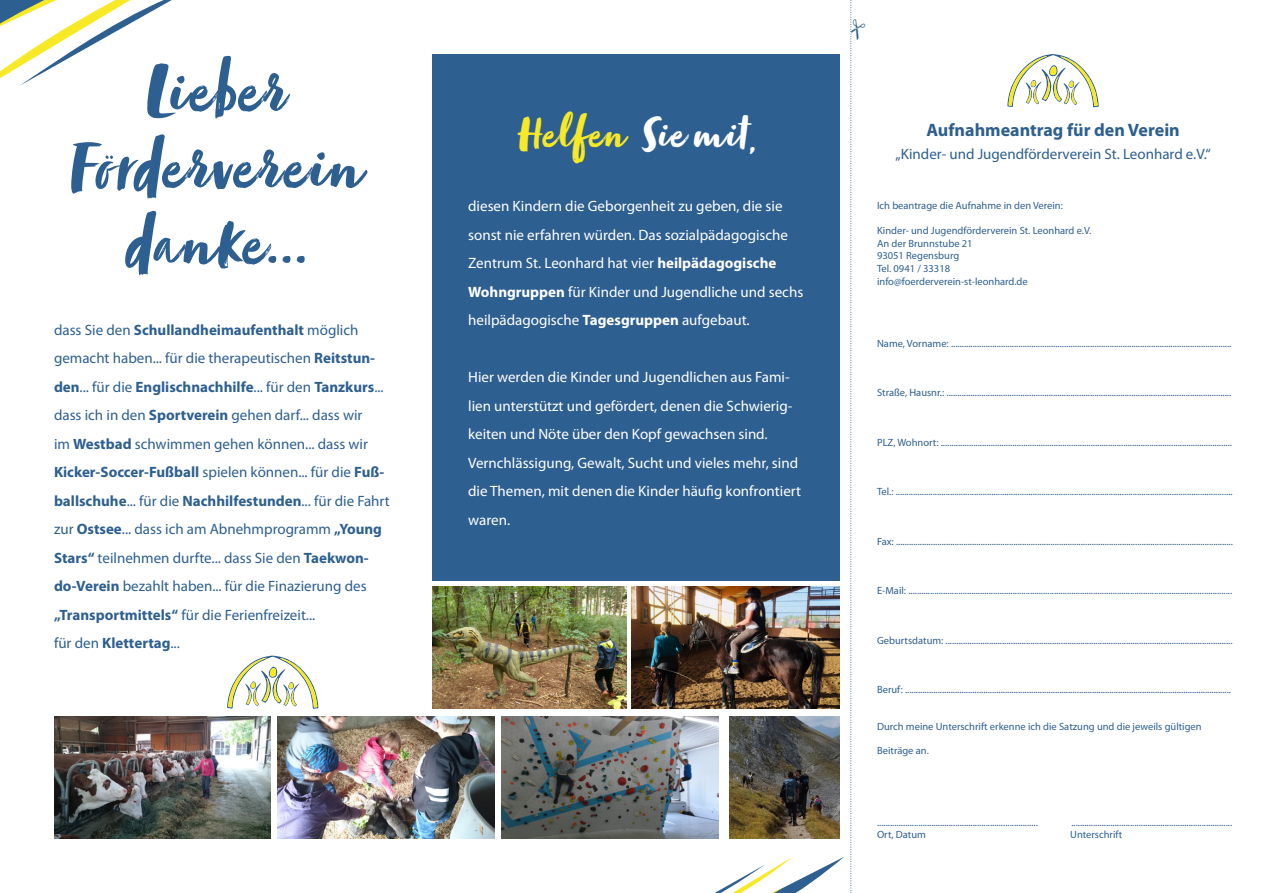
<style>
.page{position:relative;width:1263px;height:893px;background:#fff}
.page>*{position:absolute;margin:0;border:0;box-sizing:border-box;transform-origin:0 0}
.t1{font:76.95px/152.9px "Zooja Pro";letter-spacing:.04em;color:#2d5f90}
.t2{font:48px "Zooja Pro";letter-spacing:.04em;color:#fff}
.t3{font:700 18px "Myriad Pro";color:#2d5f90}
.t4{font:15px/28.5px "Myriad Pro";color:#2d5f90}
.t5{font:15px/28.5px "Myriad Pro";color:#fff}
.t6{font:10.5px/12.6px "Myriad Pro";color:#2d5f90}
.s1{font-weight:700}
.s2{color:#f8e927}
</style>
<div class="page">
<img style="left:54px;top:717px;width:217px;height:122px">
<img style="left:277px;top:717px;width:217px;height:122px">
<img style="left:433px;top:587px;width:193px;height:122px">
<img style="left:502px;top:717px;width:217px;height:122px">
<img style="left:729px;top:717px;width:111px;height:122px">
<img style="left:631px;top:587px;width:209px;height:122px">
<div style="left:433px;top:54px;width:407px;height:526px;background:#2d5f90"></div>
<svg style="left:227px;top:655px;width:91px;height:54px"></svg>
<svg style="left:1007px;top:54px;width:92px;height:53px"></svg>
<svg style="left:0;top:0;width:172px;height:86px"></svg>
<svg style="left:715px;top:857px;width:129px;height:36px"></svg>
<svg style="left:850px;top:0;width:2px;height:893px"></svg>
<h1 class="t1" style="left:124px;top:23px;width:182px">Lieber danke...</h1>
<h1 class="t1" style="left:68px;top:99px;width:292px">Förderverein</h1>
<p class="t4" style="left:54px;top:315px;width:337px">dass Sie den <span class="s1">Schullandheimaufenthalt</span> möglich gemacht haben... für die therapeutischen <span class="s1">Reitstun&shy;den</span>... für die <span class="s1">Englischnachhilfe</span>... für den <span class="s1">Tanzkurs</span>... dass ich in den <span class="s1">Sportverein</span> gehen darf... dass wir<br>im <span class="s1">Westbad</span> schwimmen gehen können... dass wir <span class="s1">Kicker-Soccer-Fußball</span> spielen können... für die <span class="s1">Fuß&shy;ballschuhe</span>... für die <span class="s1">Nachhilfestunden</span>... für die Fahrt zur <span class="s1">Ostsee</span>... dass ich am Abnehmprogramm <span class="s1">„Young Stars“</span> teilnehmen durfte... dass Sie den <span class="s1">Taekwon&shy;do-Verein</span> bezahlt haben... für die Finazierung des <span class="s1">„Transportmittels“</span> für die Ferienfreizeit...<br>für den <span class="s1">Klettertag</span>...</p>
<h2 class="t2" style="left:518px;top:105px;width:239px"><span class="s2">Helfen</span> Sie mit,</h2>
<p class="t5" style="left:468px;top:192px;width:337px">diesen Kindern die Geborgenheit zu geben, die sie sonst nie erfahren würden. Das sozialpädagogische Zentrum St. Leonhard hat vier <span class="s1">heilpädagogische Wohngruppen</span> für Kinder und Jugendliche und sechs heilpädagogische <span class="s1">Tagesgruppen</span> aufgebaut.</p>
<p class="t5" style="left:468px;top:363px;width:334px">Hier werden die Kinder und Jugendlichen aus Fami&shy;lien unterstützt und gefördert, denen die Schwierig&shy;keiten und Nöte über den Kopf gewachsen sind.<br>Vernchlässigung, Gewalt, Sucht und vieles mehr, sind die Themen, mit denen die Kinder häufig konfrontiert waren.</p>
<h3 class="t3" style="left:926px;top:119px;width:255px">Aufnahmeantrag für den Verein</h3>
<h3 class="t4" style="left:895px;top:139px;width:317px">„Kinder- und Jugendförderverein St. Leonhard e.V.“</h3>
<p class="t6" style="left:877px;top:199px;width:187px">Ich beantrage die Aufnahme in den Verein:</p>
<p class="t6" style="left:877px;top:224px;width:216px">Kinder- und Jugendförderverein St. Leonhard e.V.<br>An der Brunnstube 21<br>93051 Regensburg<br>Tel. 0941 / 33318 info@foerderverein-st-leonhard.de</p>
<p class="t6" style="left:877px;top:337px;width:356px">Name, Vorname: .................................................................................................................................</p>
<p class="t6" style="left:877px;top:386px;width:356px">Straße, Hausnr.: ...................................................................................................................................</p>
<p class="t6" style="left:877px;top:436px;width:356px">PLZ, Wohnort: ......................................................................................................................................</p>
<p class="t6" style="left:877px;top:485px;width:357px">Tel.: ...........................................................................................................................................................</p>
<p class="t6" style="left:877px;top:535px;width:357px">Fax: ...........................................................................................................................................................</p>
<p class="t6" style="left:877px;top:584px;width:357px">E-Mail: .....................................................................................................................................................</p>
<p class="t6" style="left:877px;top:634px;width:357px">Geburtsdatum: ....................................................................................................................................</p>
<p class="t6" style="left:877px;top:683px;width:356px">Beruf: ......................................................................................................................................................</p>
<p class="t6" style="left:877px;top:720px;width:326px">Durch meine Unterschrift erkenne ich die Satzung und die jeweils gültigen</p>
<p class="t6" style="left:877px;top:744px;width:53px">Beiträge an.</p>
<p class="t6" style="left:877px;top:816px;width:162px">..........................................................................</p>
<p class="t6" style="left:1071px;top:816px;width:162px">..........................................................................</p>
<p class="t6" style="left:877px;top:828px;width:50px">Ort, Datum</p>
<p class="t6" style="left:1070px;top:828px;width:53px">Unterschrift</p>
</div>
